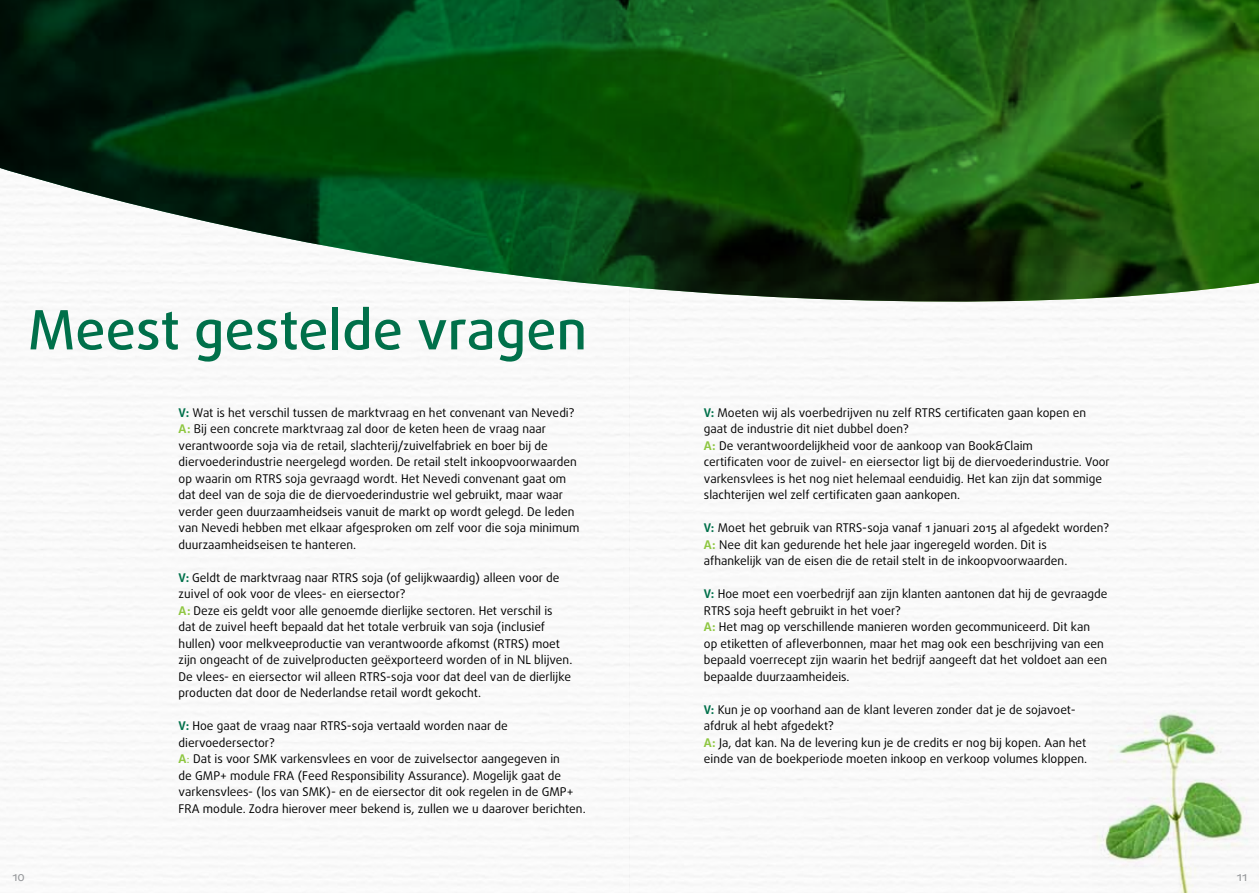
<style>
.page{position:relative;width:1259px;height:893px;background:#fff}
.page>*{position:absolute;margin:0;border:0;box-sizing:border-box;transform-origin:0 0}
.t1{font:500 54.15px "Daxline OT";color:#00704a}
.t2{font:12.6px "Daxline OT";color:#95979a}
.t3{font:12px/16.5px "Daxline OT";color:#000}
.s1{font-weight:700;color:#00704a}
.s2{font-weight:700;color:#8dc63f}
.s3{color:#8dc63f}
</style>
<div class="page">
<img style="left:1092px;top:694px;width:167px;height:199px">
<svg style="left:0;top:0;width:1259px;height:303px;background:#2a5e2b"></svg>
<h1 class="t1" style="left:28px;top:297px;width:561px">Meest gestelde vragen</h1>
<p class="t3" style="left:179px;top:404px;width:402px"><span class="s1">V:</span> Wat is het verschil tussen de marktvraag en het convenant van Nevedi?<br><span class="s2">A:</span> Bij een concrete marktvraag zal door de keten heen de vraag naar verantwoorde soja via de retail, slachterij/zuivelfabriek en boer bij de diervoederindustrie neergelegd worden. De retail stelt inkoopvoorwaarden op waarin om RTRS soja gevraagd wordt. Het Nevedi convenant gaat om dat deel van de soja die de diervoederindustrie wel gebruikt, maar waar verder geen duurzaamheidseis vanuit de markt op wordt gelegd. De leden van Nevedi hebben met elkaar afgesproken om zelf voor die soja minimum duurzaamheidseisen te hanteren.</p>
<p class="t3" style="left:179px;top:569px;width:395px"><span class="s1">V:</span> Geldt de marktvraag naar RTRS soja (of gelijkwaardig) alleen voor de zuivel of ook voor de vlees- en eiersector?<br><span class="s2">A:</span> Deze eis geldt voor alle genoemde dierlijke sectoren. Het verschil is dat de zuivel heeft bepaald dat het totale verbruik van soja (inclusief hullen) voor melkveeproductie van verantwoorde afkomst (RTRS) moet zijn ongeacht of de zuivelproducten geëxporteerd worden of in NL blijven.<br>De vlees- en eiersector wil alleen RTRS-soja voor dat deel van de dierlijke producten dat door de Nederlandse retail wordt gekocht.</p>
<p class="t3" style="left:179px;top:717px;width:408px"><span class="s1">V:</span> Hoe gaat de vraag naar RTRS-soja vertaald worden naar de diervoedersector?<br><span class="s2">A</span><span class="s3">:</span> Dat is voor SMK varkensvlees en voor de zuivelsector aangegeven in<br>de GMP+ module FRA (Feed Responsibility Assurance). Mogelijk gaat de varkensvlees- (los van SMK)- en de eiersector dit ook regelen in de GMP+ FRA module. Zodra hierover meer bekend is, zullen we u daarover berichten.</p>
<p class="t3" style="left:704px;top:404px;width:407px"><span class="s1">V:</span> Moeten wij als voerbedrijven nu zelf RTRS certificaten gaan kopen en gaat de industrie dit niet dubbel doen?<br><span class="s2">A:</span> De verantwoordelijkheid voor de aankoop van Book&amp;Claim<br>certificaten voor de zuivel- en eiersector ligt bij de diervoederindustrie. Voor varkensvlees is het nog niet helemaal eenduidig. Het kan zijn dat sommige slachterijen wel zelf certificaten gaan aankopen.</p>
<p class="t3" style="left:704px;top:519px;width:407px"><span class="s1">V:</span> Moet het gebruik van RTRS-soja vanaf 1 januari 2015 al afgedekt worden?<br><span class="s2">A:</span> Nee dit kan gedurende het hele jaar ingeregeld worden. Dit is<br>afhankelijk van de eisen die de retail stelt in de inkoopvoorwaarden.</p>
<p class="t3" style="left:704px;top:585px;width:405px"><span class="s1">V:</span> Hoe moet een voerbedrijf aan zijn klanten aantonen dat hij de gevraagde RTRS soja heeft gebruikt in het voer?<br><span class="s2">A:</span> Het mag op verschillende manieren worden gecommuniceerd. Dit kan<br>op etiketten of afleverbonnen, maar het mag ook een beschrijving van een bepaald voerrecept zijn waarin het bedrijf aangeeft dat het voldoet aan een bepaalde duurzaamheideis.</p>
<p class="t3" style="left:704px;top:701px;width:385px"><span class="s1">V:</span> Kun je op voorhand aan de klant leveren zonder dat je de sojavoet&shy;afdruk al hebt afgedekt?<br><span class="s2">A:</span> Ja, dat kan. Na de levering kun je de credits er nog bij kopen. Aan het einde van de boekperiode moeten inkoop en verkoop volumes kloppen.</p>
<p class="t2" style="left:12px;top:869px;width:14px">10</p>
<p class="t2" style="left:1236px;top:868px;width:12px">11</p>
</div>
